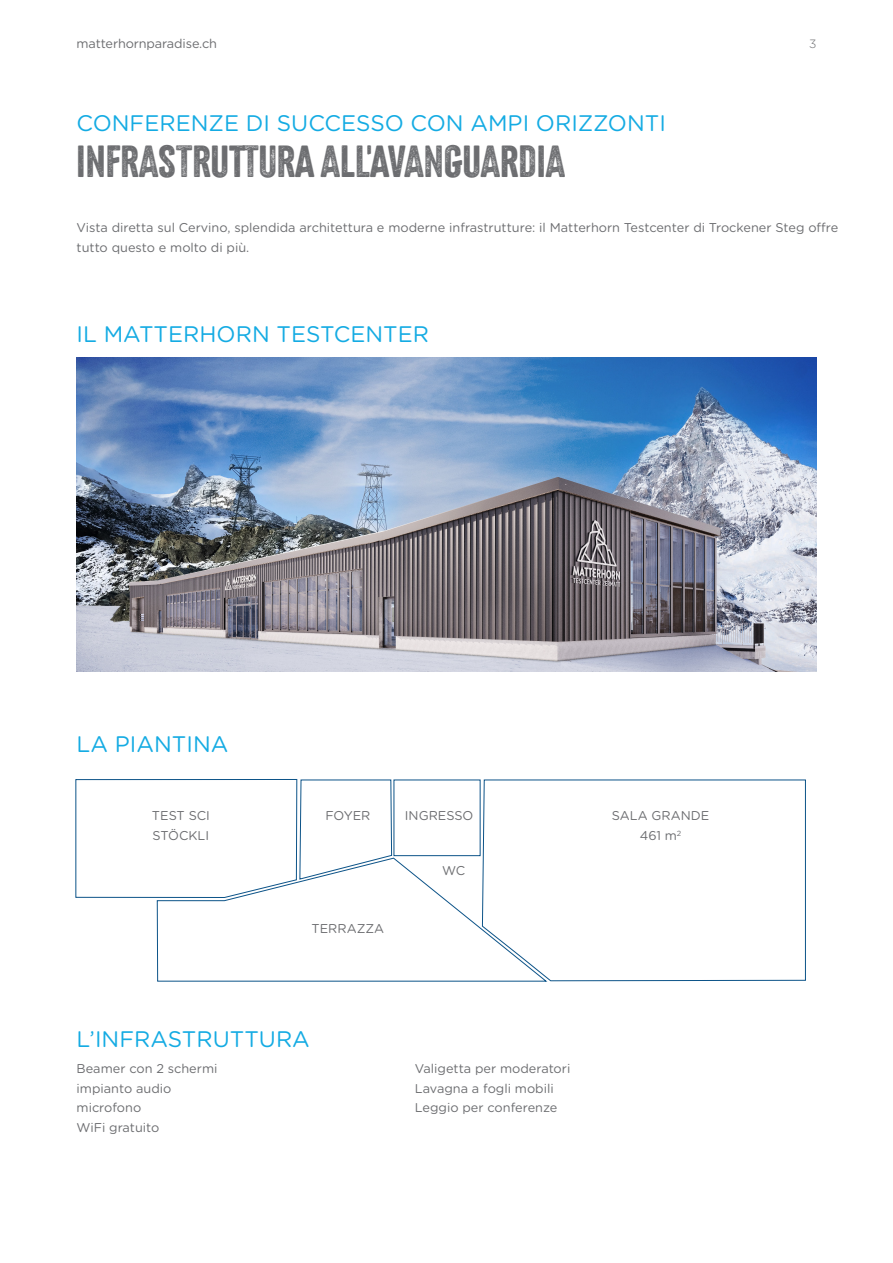
<style>
.page{position:relative;width:893px;height:1263px;background:#fff}
.page>*{position:absolute;margin:0;border:0;box-sizing:border-box;transform-origin:0 0}
.t1{font:45px "Matterhorn Climb Crunch";color:#6c6d70}
.t2{font:22.5px "Gotham Rounded";color:#14abe3}
.t3{font:12.75px/19.5px "Gotham Rounded";color:#6c6d70}
.t4{font:300 12px "Gotham Rounded";color:#6c6d70}
</style>
<div class="page">
<img style="left:77px;top:357px;width:739px;height:315px">
<svg style="left:482px;top:779px;width:324px;height:203px"></svg>
<svg style="left:157px;top:857px;width:391px;height:125px"></svg>
<svg style="left:75px;top:779px;width:317px;height:119px"></svg>
<p class="t3" style="left:77px;top:34px;width:142px">matterhornparadise.ch</p>
<p class="t4" style="left:809px;top:36px;width:9px">3</p>
<p class="t2" style="left:77px;top:107px;width:591px">CONFERENZE DI SUCCESSO CON AMPI ORIZZONTI</p>
<p class="t1" style="left:77px;top:141px;width:490px">INFRASTRUTTURA ALL’AVANGUARDIA</p>
<p class="t3" style="left:77px;top:217px;width:763px">Vista diretta sul Cervino, splendida architettura e moderne infrastrutture: il Matterhorn Testcenter di Trockener Steg offre tutto questo e molto di più.</p>
<p class="t2" style="left:77px;top:319px;width:354px">IL MATTERHORN TESTCENTER</p>
<p class="t2" style="left:77px;top:728px;width:153px">LA PIANTINA</p>
<p class="t3" style="left:152px;top:805px;width:60px">TEST SCI</p>
<p class="t3" style="left:153px;top:825px;width:58px">STÖCKLI</p>
<p class="t3" style="left:325px;top:805px;width:47px">FOYER</p>
<p class="t3" style="left:405px;top:805px;width:70px">INGRESSO</p>
<p class="t3" style="left:311px;top:918px;width:74px">TERRAZZA</p>
<p class="t3" style="left:442px;top:860px;width:25px">WC</p>
<p class="t2" style="left:77px;top:1024px;width:235px">L’INFRASTRUTTURA</p>
<p class="t3" style="left:77px;top:1058px;width:142px">Beamer con 2 schermi</p>
<p class="t3" style="left:77px;top:1078px;width:96px">impianto audio</p>
<p class="t3" style="left:77px;top:1097px;width:66px">microfono</p>
<p class="t3" style="left:77px;top:1117px;width:84px">WiFi gratuito</p>
<p class="t3" style="left:415px;top:1058px;width:157px">Valigetta per moderatori</p>
<p class="t3" style="left:415px;top:1078px;width:141px">Lavagna a fogli mobili</p>
<p class="t3" style="left:415px;top:1097px;width:144px">Leggio per conferenze</p>
<p class="t3" style="left:612px;top:805px;width:99px">SALA GRANDE</p>
<p class="t3" style="left:640px;top:825px;width:43px">461 m<sup>2</sup></p>
</div>
